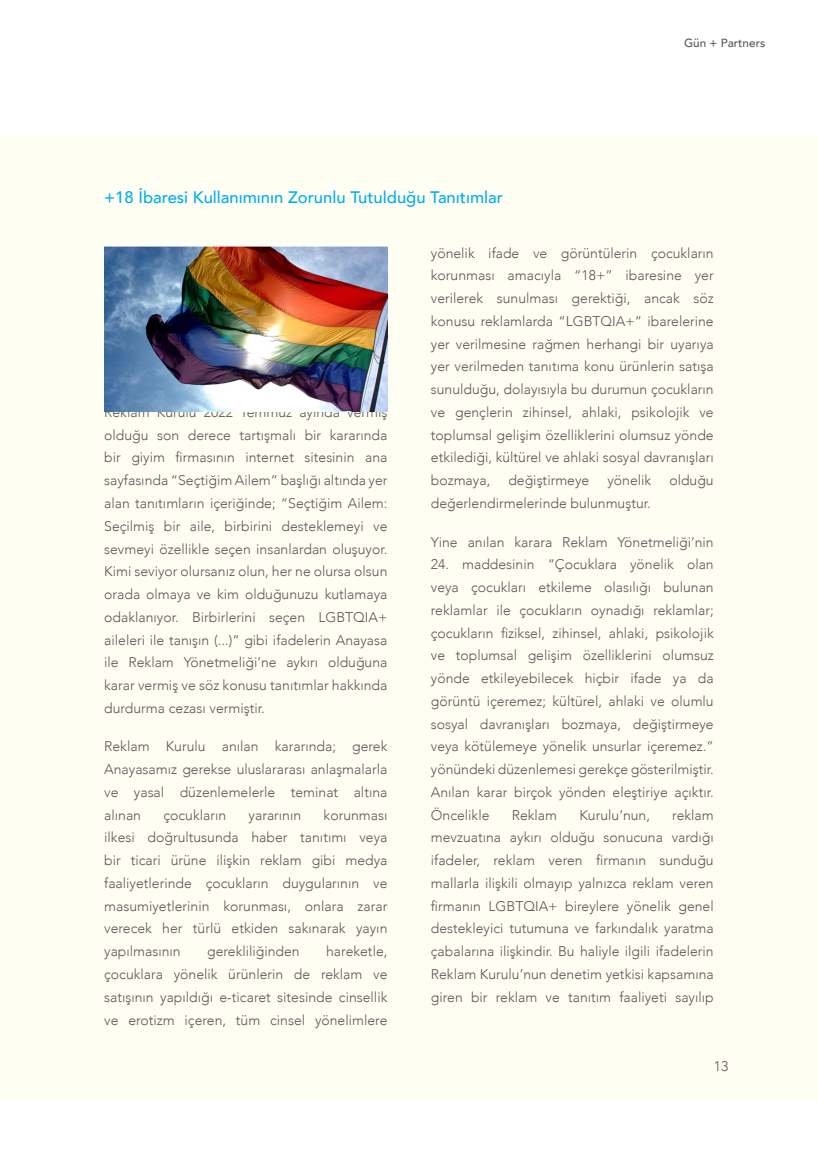
<style>
.page{position:relative;width:818px;height:1157px;background:#fff}
.page>*{position:absolute;margin:0;border:0;box-sizing:border-box;transform-origin:0 0}
.t1{font:500 16.62px "Avenir";color:#00aeef}
.t2{font:300 14px/22.8px "Avenir";color:#59585b;text-align:justify}
.t3{font:500 11.72px "Avenir";color:#59585b}
</style>
<div class="page">
<div style="left:0;top:137px;width:818px;height:963px;background:#fffef2"></div>
<img style="left:104px;top:245px;width:283px;height:167px">
<p class="t1" style="left:104px;top:183px;width:400px">+18 İbaresi Kullanımının Zorunlu Tutulduğu Tanıtımlar</p>
<p class="t3" style="left:684px;top:33px;width:83px">Gün + Partners</p>
<p class="t2" style="left:104px;top:401px;width:285px">Reklam Kurulu 2022 Temmuz ayında vermiş olduğu son derece tartışmalı bir kararında bir giyim firmasının internet sitesinin ana sayfasında “Seçtiğim Ailem” başlığı altında yer alan tanıtımların içeriğinde; “Seçtiğim Ailem:<br>Seçilmiş bir aile, birbirini desteklemeyi ve sevmeyi özellikle seçen insanlardan oluşuyor.<br>Kimi seviyor olursanız olun, her ne olursa olsun orada olmaya ve kim olduğunuzu kutlamaya odaklanıyor. Birbirlerini seçen LGBTQIA+ aileleri ile tanışın (...)” gibi ifadelerin Anayasa ile Reklam Yönetmeliği’ne aykırı olduğuna karar vermiş ve söz konusu tanıtımlar hakkında durdurma cezası vermiştir.</p>
<p class="t2" style="left:104px;top:735px;width:285px">Reklam Kurulu anılan kararında; gerek Anayasamız gerekse uluslararası anlaşmalarla ve yasal düzenlemelerle teminat altına alınan</p>
<p class="t2" style="left:104px;top:803px;width:285px;text-indent:219px">korunması ilkesi doğrultusunda haber tanıtımı veya bir ticari ürüne ilişkin reklam gibi medya faaliyetlerinde çocukların duygularının ve masumiyetlerinin korunması, onlara zarar verecek her türlü etkiden sakınarak yayın yapılmasının</p>
<p class="t2" style="left:163px;top:803px;width:64px">çocukların</p>
<p class="t2" style="left:248px;top:803px;width:54px">yararının</p>
<p class="t2" style="left:104px;top:940px;width:285px;text-indent:222px">hareketle, çocuklara yönelik ürünlerin de reklam ve satışının yapıldığı e-ticaret sitesinde cinsellik ve erotizm içeren, tüm cinsel yönelimlere</p>
<p class="t2" style="left:207px;top:940px;width:94px">gerekliliğinden</p>
<p class="t2" style="left:431px;top:241px;width:284px">yönelik ifade ve görüntülerin çocukların korunması amacıyla “18+” ibaresine yer verilerek sunulması gerektiği, ancak söz konusu reklamlarda “LGBTQIA+” ibarelerine yer verilmesine rağmen herhangi bir uyarıya yer verilmeden tanıtıma konu ürünlerin satışa sunulduğu, dolayısıyla bu durumun çocukların ve gençlerin zihinsel, ahlaki, psikolojik ve toplumsal gelişim özelliklerini olumsuz yönde etkilediği, kültürel ve ahlaki sosyal davranışları bozmaya,</p>
<p class="t2" style="left:508px;top:469px;width:82px">değiştirmeye</p>
<p class="t2" style="left:607px;top:469px;width:45px">yönelik</p>
<p class="t2" style="left:669px;top:469px;width:46px">olduğu</p>
<p class="t2" style="left:431px;top:492px;width:221px">değerlendirmelerinde bulunmuştur.</p>
<p class="t2" style="left:431px;top:530px;width:284px">Yine anılan karara Reklam Yönetmeliği’nin</p>
<p class="t2" style="left:431px;top:553px;width:284px">24. maddesinin “Çocuklara yönelik olan veya çocukları etkileme olasılığı bulunan reklamlar ile çocukların oynadığı reklamlar; çocukların fiziksel, zihinsel, ahlaki, psikolojik ve toplumsal gelişim özelliklerini olumsuz yönde etkileyebilecek hiçbir ifade ya da görüntü içeremez; kültürel, ahlaki ve olumlu sosyal davranışları bozmaya, değiştirmeye veya kötülemeye yönelik unsurlar içeremez.” yönündeki düzenlemesi gerekçe gösterilmiştir.</p>
<p class="t2" style="left:431px;top:780px;width:284px">Anılan karar birçok yönden eleştiriye açıktır.<br>Öncelikle</p>
<p class="t2" style="left:431px;top:803px;width:284px;text-indent:241px">reklam mevzuatına aykırı olduğu sonucuna vardığı ifadeler, reklam veren firmanın sunduğu mallarla ilişkili olmayıp yalnızca reklam veren firmanın LGBTQIA+ bireylere yönelik genel destekleyici tutumuna ve farkındalık yaratma çabalarına ilişkindir. Bu haliyle ilgili ifadelerin Reklam Kurulu’nun denetim yetkisi kapsamına giren bir reklam ve tanıtım faaliyeti sayılıp</p>
<p class="t2" style="left:512px;top:803px;width:47px">Reklam</p>
<p class="t2" style="left:579px;top:803px;width:72px">Kurulu’nun,</p>
<p class="t2" style="left:713px;top:1054px;width:16px">13</p>
</div>
